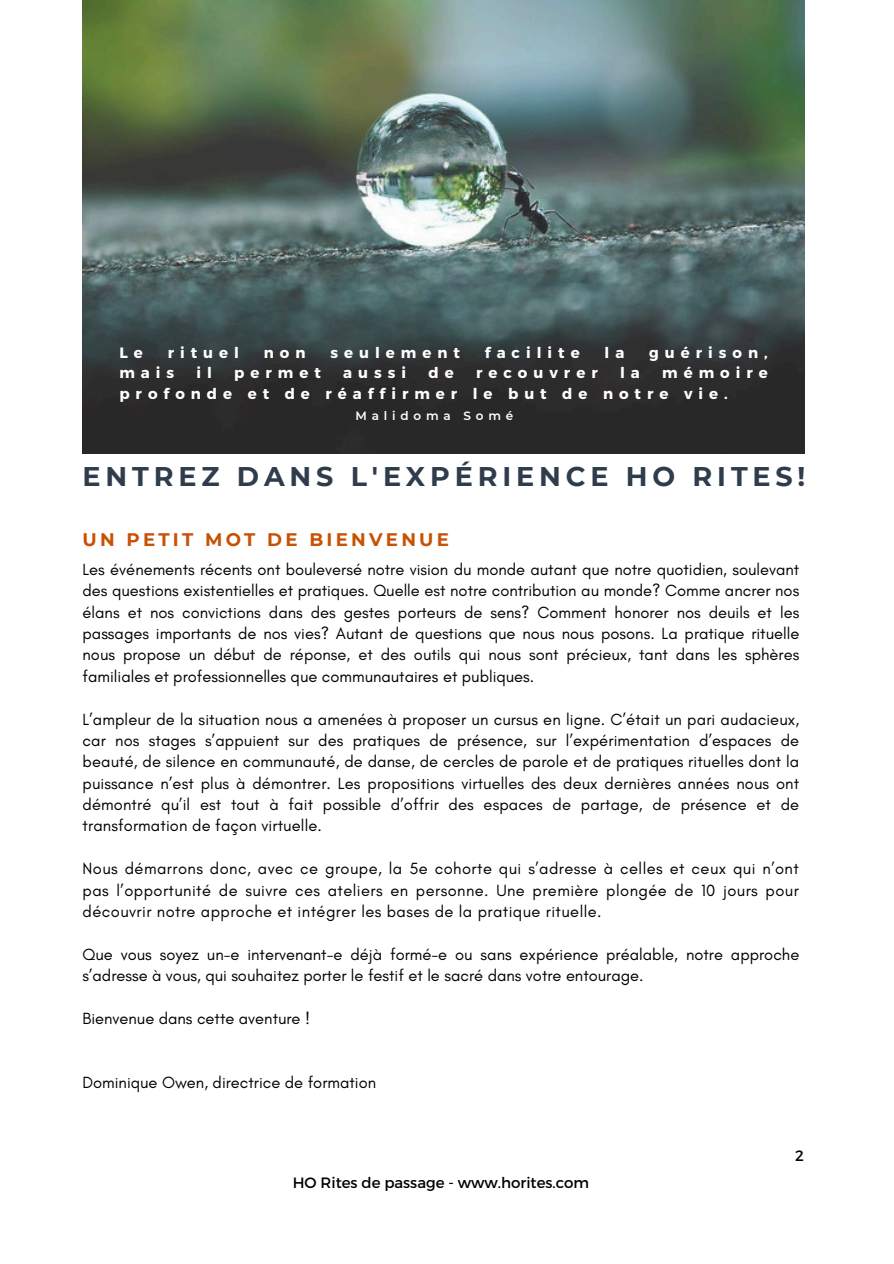
<style>
.page{position:relative;width:894px;height:1264px;background:#fff}
.page>*{position:absolute;margin:0;border:0;box-sizing:border-box;transform-origin:0 0}
.t1{font:700 27px "Montserrat";letter-spacing:.18em;color:#2e3c4c}
.t2{font:700 18.15px "Montserrat";letter-spacing:.18em;color:#c85103}
.t3{font:16.5px/21.3px "Glacial Indifference";color:#000;text-align:justify}
.t4{font:700 15px/20.2px "Montserrat";letter-spacing:.4em;color:#fff}
.t5{font:15px "Montserrat";color:#000}
.t6{font:600 12px "Montserrat";letter-spacing:.4em;color:#fff}
</style>
<div class="page">
<img style="left:82px;top:0;width:722px;height:453px">
<h3 class="t4" style="left:119px;top:342px;width:25px">L e</h3>
<h3 class="t4" style="left:168px;top:342px;width:73px">rituel</h3>
<h3 class="t4" style="left:264px;top:342px;width:43px">non</h3>
<h3 class="t4" style="left:330px;top:342px;width:131px">seulement</h3>
<h3 class="t4" style="left:484px;top:342px;width:96px">facilite</h3>
<h3 class="t4" style="left:604px;top:342px;width:21px">l a</h3>
<h3 class="t4" style="left:649px;top:342px;width:120px">guérison,</h3>
<h3 class="t4" style="left:119px;top:362px;width:56px">mais</h3>
<h3 class="t4" style="left:196px;top:362px;width:17px">i l</h3>
<h3 class="t4" style="left:234px;top:362px;width:88px">permet</h3>
<h3 class="t4" style="left:343px;top:362px;width:64px">aussi</h3>
<h3 class="t4" style="left:428px;top:362px;width:27px">d e</h3>
<h3 class="t4" style="left:476px;top:362px;width:123px">recouvrer</h3>
<h3 class="t4" style="left:620px;top:362px;width:21px">l a</h3>
<h3 class="t4" style="left:119px;top:362px;width:649px;text-indent:542px">mémoire profonde et de réaffirmer le but de notre vie.</h3>
<h3 class="t6" style="left:355px;top:409px;width:159px">Malidoma Somé</h3>
<h3 class="t1" style="left:82px;top:459px;width:724px">ENTREZ DANS L'EXPÉRIENCE HO RITES!</h3>
<h3 class="t2" style="left:82px;top:529px;width:368px">UN PETIT MOT DE BIENVENUE</h3>
<p class="t3" style="left:82px;top:558px;width:718px">Les événements récents ont bouleversé notre vision du monde autant que notre quotidien, soulevant des questions existentielles et pratiques. Quelle est notre contribution au monde? Comme ancrer nos élans et nos convictions dans des gestes porteurs de sens? Comment honorer nos deuils et les passages importants de nos vies? Autant de questions que nous nous posons. La pratique rituelle nous propose un début de réponse, et des outils qui nous sont précieux, tant dans les sphères familiales et professionnelles que communautaires et publiques.</p>
<p class="t3" style="left:82px;top:708px;width:718px">L’ampleur de la situation nous a amenées à proposer un cursus en ligne. C’était un pari audacieux, car nos stages s’appuient sur des pratiques de présence, sur l’expérimentation d’espaces de beauté, de silence en communauté, de danse, de cercles de parole et de pratiques rituelles dont la puissance n’est plus à démontrer. Les propositions virtuelles des deux dernières années nous ont démontré qu’il est tout à fait possible d’offrir des espaces de partage, de présence et de transformation de façon virtuelle.</p>
<h4 class="t3" style="left:82px;top:857px;width:717px">Nous démarrons donc, avec ce groupe, la 5e cohorte qui s’adresse à celles et ceux qui n’ont pas l’opportunité de suivre ces ateliers en personne. Une première plongée de 10 jours pour découvrir notre approche et intégrer les bases de la pratique rituelle.</h4>
<p class="t3" style="left:82px;top:943px;width:718px">Que vous soyez un-e intervenant-e déjà formé-e ou sans expérience préalable, notre approche s’adresse à vous, qui souhaitez porter le festif et le sacré dans votre entourage.</p>
<h1 class="t3" style="left:82px;top:1007px;width:229px">Bienvenue dans cette aventure !</h1>
<h2 class="t3" style="left:82px;top:1071px;width:295px">Dominique Owen, directrice de formation</h2>
<h3 class="t5" style="left:293px;top:1173px;width:298px">HO Rites de passage - www.horites.com</h3>
<h3 class="t5" style="left:794px;top:1145px;width:10px">2</h3>
</div>
